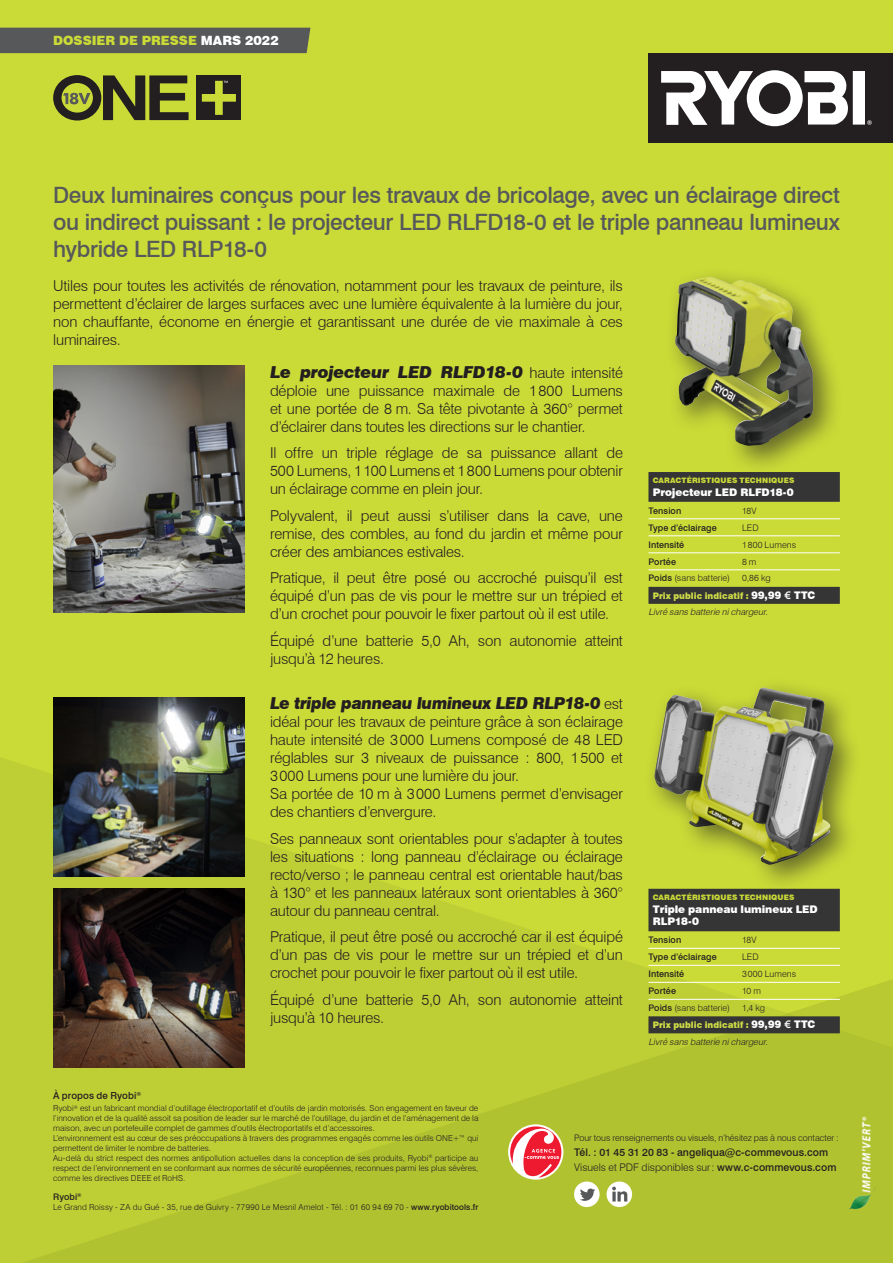
<style>
.page{position:relative;width:893px;height:1263px;background:#cadb37}
.page>*{position:absolute;margin:0;border:0;box-sizing:border-box;transform-origin:0 0}
.t1{font:500 22.5px/27px "Swiss 721 BT";letter-spacing:-.02em;color:#57585a;text-align:justify}
.t2{font:italic 900 16.5px "Swiss 721 BT";letter-spacing:-.015em;color:#231f20}
.t3{font:italic 900 16.5px "Swiss 721 BT";letter-spacing:-.015em;color:#231f20;scale:.96 1}
.t4{font:300 15px/18px "Swiss 721 BT";letter-spacing:-.01em;color:#231f20;text-align:justify}
.t5{font:900 12.75px "Swiss 721 BT";color:#cadb37}
.t6{font:900 10.5px/12.6px "Swiss 721 BT";letter-spacing:-.01em;color:#fff}
.t7{font:300 10.5px "Swiss 721 BT";color:#231f20}
.t8{font:500 10.5px "Swiss 721 BT";letter-spacing:.005em;color:#231f20}
.t9{font:500 9.75px "Swiss 721 BT";letter-spacing:.005em;color:#231f20}
.t10{font:300 9px "Swiss 721 BT";color:#231f20}
.t11{font:500 9px "Swiss 721 BT";letter-spacing:.01em;color:#231f20}
.t12{font:900 9px "Swiss 721 BT";letter-spacing:.005em;color:#cddc46;scale:.94 1}
.t13{font:italic 300 9px "Swiss 721 BT";color:#231f20}
.t14{font:300 8.25px/9.9px "Swiss 721 BT";letter-spacing:.01em;color:#231f20;text-align:justify}
.t15{font:900 7.5px "Swiss 721 BT";letter-spacing:.01em;color:#cadb37}
.s1{color:#fff}
.s2{font-weight:300;font-style:normal;font-size:15px}
.s3{font-weight:500}
.s4{font-size:10.5px;color:#fff}
.s5{font-family:"Informa Pro";font-weight:500;font-size:10.5px;color:#fff}
</style>
<div class="page">
<svg style="left:0;top:757px;width:648px;height:506px"></svg>
<svg style="left:21px;top:979px;width:872px;height:284px;fill:#b1c231"></svg>
<div style="left:648px;top:53px;width:245px;height:89px;background:#231f20"></div>
<svg style="left:661px;top:70px;width:211px;height:56px"></svg>
<div style="left:574px;top:1181px;width:26px;height:26px;background:#fff;border-radius:50%"></div>
<svg style="left:580px;top:1188px;width:15px;height:13px"></svg>
<svg style="left:607px;top:1181px;width:25px;height:26px"></svg>
<svg style="left:612px;top:1186px;width:15px;height:15px"></svg>
<svg style="left:508px;top:1124px;width:55px;height:55px"></svg>
<svg style="left:510px;top:1126px;width:51px;height:51px;background:#ec7d77"></svg>
<img style="left:849px;top:1116px;width:29px;height:98px">
<div style="left:0;top:28px;width:310px;height:25px;background:#57585a"></div>
<svg style="left:648px;top:472px;width:192px;height:132px"></svg>
<hr style="left:648px;top:518px;width:94px;height:1px;background:#fff">
<hr style="left:742px;top:518px;width:98px;height:1px;background:#fff">
<hr style="left:648px;top:535px;width:94px;height:1px;background:#fff">
<hr style="left:742px;top:535px;width:98px;height:1px;background:#fff">
<hr style="left:648px;top:553px;width:94px;height:1px;background:#fff">
<hr style="left:742px;top:553px;width:98px;height:1px;background:#fff">
<hr style="left:648px;top:570px;width:94px;height:1px;background:#fff">
<hr style="left:742px;top:570px;width:98px;height:1px;background:#fff">
<svg style="left:648px;top:893px;width:245px;height:154px"></svg>
<hr style="left:648px;top:948px;width:94px;height:1px;background:#fff">
<hr style="left:742px;top:948px;width:98px;height:1px;background:#fff">
<hr style="left:648px;top:965px;width:94px;height:1px;background:#fff">
<hr style="left:742px;top:965px;width:98px;height:1px;background:#fff">
<hr style="left:648px;top:982px;width:94px;height:1px;background:#fff">
<hr style="left:742px;top:982px;width:98px;height:1px;background:#fff">
<hr style="left:648px;top:999px;width:94px;height:1px;background:#fff">
<hr style="left:742px;top:999px;width:98px;height:1px;background:#fff">
<img style="left:53px;top:366px;width:191px;height:246px">
<img style="left:53px;top:697px;width:191px;height:179px">
<img style="left:53px;top:889px;width:191px;height:178px">
<div style="left:664px;top:266px;width:179px;height:209px;background:#231f20;opacity:.6"></div>
<img style="left:675px;top:277px;width:138px;height:169px">
<div style="left:644px;top:677px;width:218px;height:216px;background:#231f20;opacity:.6"></div>
<img style="left:654px;top:687px;width:180px;height:178px">
<svg style="left:53px;top:75px;width:136px;height:46px"></svg>
<div style="left:197px;top:75px;width:44px;height:45px;background:#231f20"></div>
<svg style="left:202px;top:81px;width:34px;height:34px"></svg>
<p class="t5" style="left:53px;top:33px;width:227px">DOSSIER DE PRESSE <span class="s1">MARS 2022</span></p>
<p class="t1" style="left:53px;top:182px;width:788px">Deux luminaires conçus pour les travaux de bricolage, avec un éclairage direct ou indirect puissant : le projecteur LED RLFD18-0 et le triple panneau lumineux hybride LED RLP18-0</p>
<p class="t4" style="left:53px;top:277px;width:571px">Utiles pour toutes les activités de rénovation, notamment pour les travaux de peinture, ils permettent d’éclairer de larges surfaces avec une lumière équivalente à la lumière du jour, non chauffante, économe en énergie et garantissant une durée de vie maximale à ces luminaires.</p>
<p class="t2" style="left:270px;top:362px;width:354px">Le projecteur LED RLFD18-0 <span class="s2">haute intensité</span></p>
<p class="t4" style="left:270px;top:381px;width:354px">déploie une puissance maximale de 1800 Lumens et une portée de 8 m. Sa tête pivotante à 360° permet d’éclairer dans toutes les directions sur le chantier.</p>
<p class="t4" style="left:270px;top:444px;width:354px">Il offre un triple réglage de sa puissance allant de 500 Lumens, 1100 Lumens et 1800 Lumens pour obtenir un éclairage comme en plein jour.</p>
<p class="t4" style="left:270px;top:506px;width:354px">Polyvalent, il peut aussi s’utiliser dans la cave, une remise, des combles, au fond du jardin et même pour créer des ambiances estivales.</p>
<p class="t4" style="left:270px;top:569px;width:354px">Pratique, il peut être posé ou accroché puisqu’il est équipé d’un pas de vis pour le mettre sur un trépied et d’un crochet pour pouvoir le fixer partout où il est utile.</p>
<p class="t4" style="left:270px;top:631px;width:354px">Équipé d’une batterie 5,0 Ah, son autonomie atteint jusqu’à 12 heures.</p>
<p class="t3" style="left:270px;top:693px;width:369px">Le triple panneau lumineux LED RLP18-0 <span class="s2">est</span></p>
<p class="t4" style="left:270px;top:713px;width:354px">idéal pour les travaux de peinture grâce à son éclairage haute intensité de 3000 Lumens composé de 48 LED réglables sur 3 niveaux de puissance : 800, 1500 et 3000 Lumens pour une lumière du jour.</p>
<p class="t4" style="left:270px;top:785px;width:354px">Sa portée de 10 m à 3000 Lumens permet d’envisager des chantiers d’envergure.</p>
<p class="t4" style="left:270px;top:829px;width:354px">Ses panneaux sont orientables pour s’adapter à toutes les situations : long panneau d’éclairage ou éclairage recto/verso ; le panneau central est orientable haut/bas à 130° et les panneaux latéraux sont orientables à 360° autour du panneau central.</p>
<p class="t4" style="left:270px;top:928px;width:354px">Pratique, il peut être posé ou accroché car il est équipé d’un pas de vis pour le mettre sur un trépied et d’un crochet pour pouvoir le fixer partout où il est utile.</p>
<p class="t4" style="left:270px;top:990px;width:354px">Équipé d’une batterie 5,0 Ah, son autonomie atteint jusqu’à 10 heures.</p>
<p class="t15" style="left:653px;top:476px;width:143px">CARACTÉRISTIQUES TECHNIQUES</p>
<p class="t6" style="left:653px;top:486px;width:143px">Projecteur LED RLFD18-0</p>
<p class="t11" style="left:648px;top:505px;width:34px">Tension</p>
<p class="t10" style="left:742px;top:505px;width:16px">18V</p>
<p class="t11" style="left:648px;top:522px;width:70px">Type d’éclairage</p>
<p class="t10" style="left:742px;top:522px;width:18px">LED</p>
<p class="t11" style="left:648px;top:539px;width:37px">Intensité</p>
<p class="t10" style="left:742px;top:539px;width:56px">1800 Lumens</p>
<p class="t11" style="left:648px;top:556px;width:29px">Portée</p>
<p class="t10" style="left:742px;top:556px;width:16px">8m</p>
<p class="t10" style="left:648px;top:572px;width:83px"><span class="s3">Poids</span> (sans batterie)</p>
<p class="t10" style="left:742px;top:572px;width:30px">0,86 kg</p>
<p class="t12" style="left:653px;top:590px;width:175px">Prix public indicatif : <span class="s4">99,99</span> <span class="s5">€</span> <span class="s4">TTC</span></p>
<p class="t13" style="left:648px;top:606px;width:123px">Livré sansbatterie nichargeur.</p>
<p class="t15" style="left:653px;top:893px;width:143px">CARACTÉRISTIQUES TECHNIQUES</p>
<p class="t6" style="left:653px;top:903px;width:167px">Triple panneau lumineux LED<br>RLP18-0</p>
<p class="t11" style="left:648px;top:934px;width:34px">Tension</p>
<p class="t10" style="left:742px;top:934px;width:16px">18V</p>
<p class="t11" style="left:648px;top:951px;width:70px">Type d’éclairage</p>
<p class="t10" style="left:742px;top:951px;width:18px">LED</p>
<p class="t11" style="left:648px;top:968px;width:37px">Intensité</p>
<p class="t10" style="left:742px;top:968px;width:56px">3000 Lumens</p>
<p class="t11" style="left:648px;top:985px;width:29px">Portée</p>
<p class="t10" style="left:742px;top:985px;width:20px">10 m</p>
<p class="t10" style="left:648px;top:1002px;width:83px"><span class="s3">Poids</span> (sans batterie)</p>
<p class="t10" style="left:742px;top:1002px;width:24px">1,4 kg</p>
<p class="t12" style="left:653px;top:1019px;width:175px">Prix public indicatif : <span class="s4">99,99</span> <span class="s5">€</span> <span class="s4">TTC</span></p>
<p class="t13" style="left:648px;top:1036px;width:123px">Livré sansbatterie nichargeur.</p>
<p class="t9" style="left:53px;top:1090px;width:89px">À propos de Ryobi<sup>®</sup></p>
<p class="t14" style="left:53px;top:1103px;width:427px">Ryobi<sup>®</sup> est un fabricant mondial d’outillage électroportatif et d’outils de jardin motorisés. Son engagement en faveur de l’innovation et de la qualité assoit sa position de leader sur le marché de l’outillage, du jardin et de l’aménagement de la maison, avec un portefeuille complet de gammes d’outils électroportatifs et d’accessoires.</p>
<p class="t14" style="left:53px;top:1133px;width:427px">L’environnement est au cœur de ses préoccupations à travers des programmes engagés comme les outils ONE+™ qui permettent de limiter le nombre de batteries.</p>
<p class="t14" style="left:53px;top:1153px;width:427px">Au-delà du strict respect des normes antipollution actuelles dans la conception de ses produits, Ryobi<sup>®</sup> participe au respect de l’environnement en se conformant aux normes de sécurité européennes, reconnues parmi les plus sévères, comme les directives DEEE et RoHS.</p>
<p class="t11" style="left:53px;top:1191px;width:30px">Ryobi<sup>®</sup></p>
<p class="t14" style="left:53px;top:1202px;width:427px">Le Grand Roissy - ZA du Gué - 35, rue de Guivry - 77990 Le Mesnil Amelot - Tél. : 01 60 94 69 70 - <span class="s3">www.ryobitools.fr</span></p>
<p class="t10" style="left:574px;top:1133px;width:266px">Pour tous renseignements ou visuels, n’hésitez pas à nous contacter :</p>
<p class="t8" style="left:574px;top:1146px;width:256px">Tél. : 01 45 31 20 83 - angeliqua@c-commevous.com</p>
<p class="t7" style="left:574px;top:1161px;width:264px">Visuels et PDF disponibles sur: <span class="s3">www.c-commevous.com</span></p>
</div>
